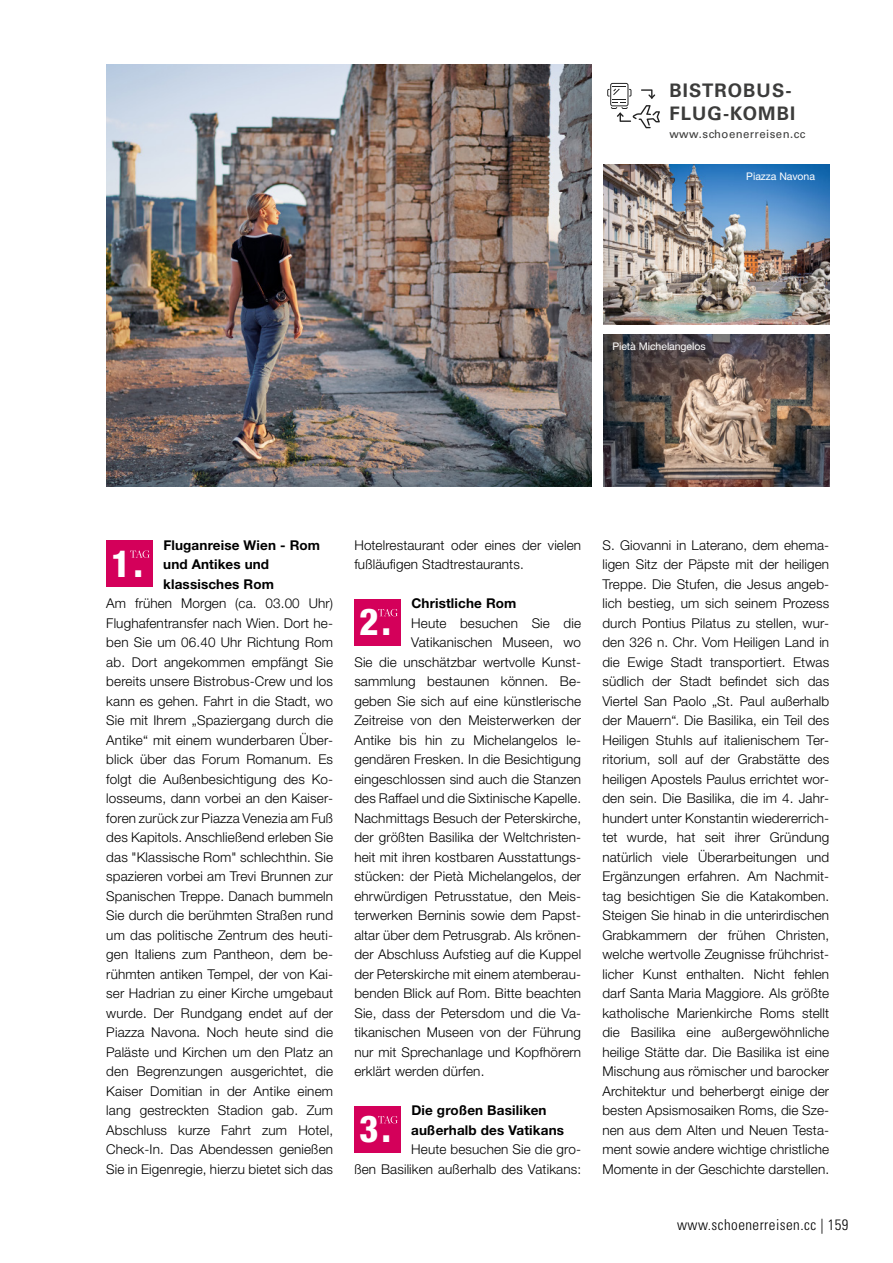
<style>
.page{position:relative;width:893px;height:1263px;background:#fff}
.page>*{position:absolute;margin:0;border:0;box-sizing:border-box;transform-origin:0 0}
.t1{font:800 condensed 37.2px "Helvetica Neue LTW1 G";color:#fff}
.t2{font:700 18.6px "Univers";letter-spacing:.06em;color:#3c3c3b}
.t3{font:300 condensed 15px "Univers";letter-spacing:.03em;color:#000}
.Reisetexte{font:300 13.5px/19.5px "Helvetica Neue LTW1 G";letter-spacing:.01em;color:#000;text-align:justify}
.Reisetitel_Überschriften{font:700 13.5px/19.5px "Helvetica Neue LTW1 G";letter-spacing:.01em;color:#000}
.t4{font:11.4px "Univers";letter-spacing:.04em;color:#3c3c3b}
.Bildtext_weiss{font:10.5px "Helvetica Neue LTW1 G";letter-spacing:-.005em;color:#fff}
</style>
<div class="page">
<div style="left:106px;top:540px;width:47px;height:47px;background:#d4005a"></div>
<svg style="left:130px;top:550px;width:20px;height:8px"></svg>
<div style="left:354px;top:599px;width:47px;height:47px;background:#d4005a"></div>
<svg style="left:378px;top:609px;width:20px;height:7px"></svg>
<div style="left:354px;top:1106px;width:47px;height:47px;background:#d4005a"></div>
<svg style="left:378px;top:1116px;width:20px;height:7px"></svg>
<img style="left:106px;top:65px;width:485px;height:421px">
<svg style="left:607px;top:83px;width:53px;height:45px"></svg>
<img style="left:604px;top:164px;width:225px;height:160px">
<img style="left:604px;top:334px;width:225px;height:152px">
<p class="t2" style="left:669px;top:80px;width:124px">BISTROBUS-</p>
<p class="t2" style="left:669px;top:103px;width:127px">FLUG-KOMBI</p>
<p class="t4" style="left:669px;top:127px;width:138px">www.schoenerreisen.cc</p>
<p class="Bildtext_weiss" style="left:746px;top:170px;width:70px">Piazza Navona</p>
<p class="Bildtext_weiss" style="left:612px;top:339px;width:95px">Pietà Michelangelos</p>
<p class="t1" style="left:111px;top:540px;width:33px">1.</p>
<p class="Reisetitel_Überschriften" style="left:163px;top:535px;width:158px">Fluganreise Wien - Rom und Antikes und klassisches Rom</p>
<p class="Reisetexte" style="left:106px;top:594px;width:228px">Am frühen Morgen (ca. 03.00 Uhr)<br>Flughafentransfer nach Wien. Dort he&shy;ben Sie um 06.40 Uhr Richtung Rom ab. Dort angekommen empfängt Sie bereits unsere Bistrobus-Crew und los kann es gehen. Fahrt in die Stadt, wo Sie mit Ihrem „Spaziergang durch die Antike“ mit einem wunderbaren Über&shy;blick über das Forum Romanum. Es folgt die Außenbesichtigung des Ko&shy;losseums, dann vorbei an den Kaiser&shy;foren zurück zur Piazza Venezia am Fuß des Kapitols. Anschließend erleben Sie das "Klassische Rom" schlechthin. Sie spazieren vorbei am Trevi Brunnen zur Spanischen Treppe. Danach bummeln Sie durch die berühmten Straßen rund um das politische Zentrum des heuti&shy;gen Italiens zum Pantheon, dem be&shy;rühmten antiken Tempel, der von Kai&shy;ser Hadrian zu einer Kirche umgebaut wurde. Der Rundgang endet auf der Piazza Navona. Noch heute sind die Paläste und Kirchen um den Platz an den Begrenzungen ausgerichtet, die Kaiser Domitian in der Antike einem lang gestreckten Stadion gab. Zum Abschluss kurze Fahrt zum Hotel, Check-In. Das Abendessen genießen Sie in Eigenregie, hierzu bietet sich das</p>
<p class="Reisetexte" style="left:354px;top:535px;width:228px">Hotelrestaurant oder eines der vielen fußläufigen Stadtrestaurants.</p>
<p class="t1" style="left:359px;top:599px;width:33px">2.</p>
<p class="Reisetitel_Überschriften" style="left:411px;top:593px;width:107px">Christliche Rom</p>
<p class="Reisetexte" style="left:411px;top:613px;width:171px">Heute besuchen Sie die</p>
<p class="Reisetexte" style="left:411px;top:633px;width:171px">Vatikanischen Museen, wo</p>
<p class="Reisetexte" style="left:354px;top:652px;width:228px">Sie die unschätzbar wertvolle Kunst-</p>
<p class="Reisetexte" style="left:354px;top:672px;width:228px">sammlung bestaunen können. Be-</p>
<p class="Reisetexte" style="left:354px;top:691px;width:228px">geben Sie sich auf eine künstlerische</p>
<p class="Reisetexte" style="left:354px;top:711px;width:228px">Zeitreise von den Meisterwerken der</p>
<p class="Reisetexte" style="left:354px;top:730px;width:228px">Antike bis hin zu Michelangelos le-</p>
<p class="Reisetexte" style="left:354px;top:750px;width:228px">gendären Fresken. In die Besichtigung</p>
<p class="Reisetexte" style="left:354px;top:769px;width:228px">eingeschlossen sind auch die Stanzen</p>
<p class="Reisetexte" style="left:354px;top:789px;width:228px">des Raffael und die Sixtinische Kapelle.</p>
<p class="Reisetexte" style="left:354px;top:808px;width:228px">Nachmittags Besuch der Peterskirche,</p>
<p class="Reisetexte" style="left:354px;top:828px;width:228px">der größten Basilika der Weltchristen-</p>
<p class="Reisetexte" style="left:354px;top:847px;width:228px">heit mit ihren kostbaren Ausstattungs-</p>
<p class="Reisetexte" style="left:354px;top:867px;width:228px">stücken: der Pietà Michelangelos, der</p>
<p class="Reisetexte" style="left:354px;top:886px;width:228px">ehrwürdigen Petrusstatue, den Meis-</p>
<p class="Reisetexte" style="left:354px;top:906px;width:228px">terwerken Berninis sowie dem Papst-</p>
<p class="Reisetexte" style="left:354px;top:925px;width:228px">altar über dem Petrusgrab. Als krönen-</p>
<p class="Reisetexte" style="left:354px;top:945px;width:228px">der Abschluss Aufstieg auf die Kuppel</p>
<p class="Reisetexte" style="left:354px;top:964px;width:228px">der Peterskirche mit einem atemberau-</p>
<p class="Reisetexte" style="left:354px;top:984px;width:228px">benden Blick auf Rom. Bitte beachten</p>
<p class="Reisetexte" style="left:354px;top:1003px;width:228px">Sie, dass der Petersdom und die Va-</p>
<p class="Reisetexte" style="left:354px;top:1023px;width:228px">tikanischen Museen von der Führung</p>
<p class="Reisetexte" style="left:354px;top:1042px;width:228px">nur mit Sprechanlage und Kopfhörern</p>
<p class="Reisetexte" style="left:354px;top:1062px;width:132px">erklärt werden dürfen.</p>
<p class="t1" style="left:359px;top:1106px;width:33px">3.</p>
<p class="Reisetitel_Überschriften" style="left:411px;top:1100px;width:154px">Die großen Basiliken außerhalb des Vatikans</p>
<p class="Reisetexte" style="left:354px;top:1140px;width:228px;text-align:right">Heute besuchen Sie die gro-<br>ßen Basiliken außerhalb des Vatikans:</p>
<p class="Reisetexte" style="left:602px;top:535px;width:228px">S. Giovanni in Laterano, dem ehema&shy;ligen Sitz der Päpste mit der heiligen Treppe. Die Stufen, die Jesus angeb&shy;lich bestieg, um sich seinem Prozess durch Pontius Pilatus zu stellen, wur&shy;den 326 n. Chr. Vom Heiligen Land in die Ewige Stadt transportiert. Etwas südlich der Stadt befindet sich das Viertel San Paolo „St. Paul außerhalb der Mauern“. Die Basilika, ein Teil des Heiligen Stuhls auf italienischem Ter&shy;ritorium, soll auf der Grabstätte des heiligen Apostels Paulus errichtet wor&shy;den sein. Die Basilika, die im 4. Jahr&shy;hundert unter Konstantin wiedererrich&shy;tet wurde, hat seit ihrer Gründung natürlich viele Überarbeitungen und Ergänzungen erfahren. Am Nachmit&shy;tag besichtigen Sie die Katakomben.<br>Steigen Sie hinab in die unterirdischen Grabkammern der frühen Christen, welche wertvolle Zeugnisse frühchrist&shy;licher Kunst enthalten. Nicht fehlen darf Santa Maria Maggiore. Als größte katholische Marienkirche Roms stellt die Basilika eine außergewöhnliche heilige Stätte dar. Die Basilika ist eine Mischung aus römischer und barocker Architektur und beherbergt einige der besten Apsismosaiken Roms, die Sze&shy;nen aus dem Alten und Neuen Testa&shy;ment sowie andere wichtige christliche Momente in der Geschichte darstellen.</p>
<p class="t3" style="left:677px;top:1216px;width:173px">www.schoenerreisen.cc | 159</p>
</div>
